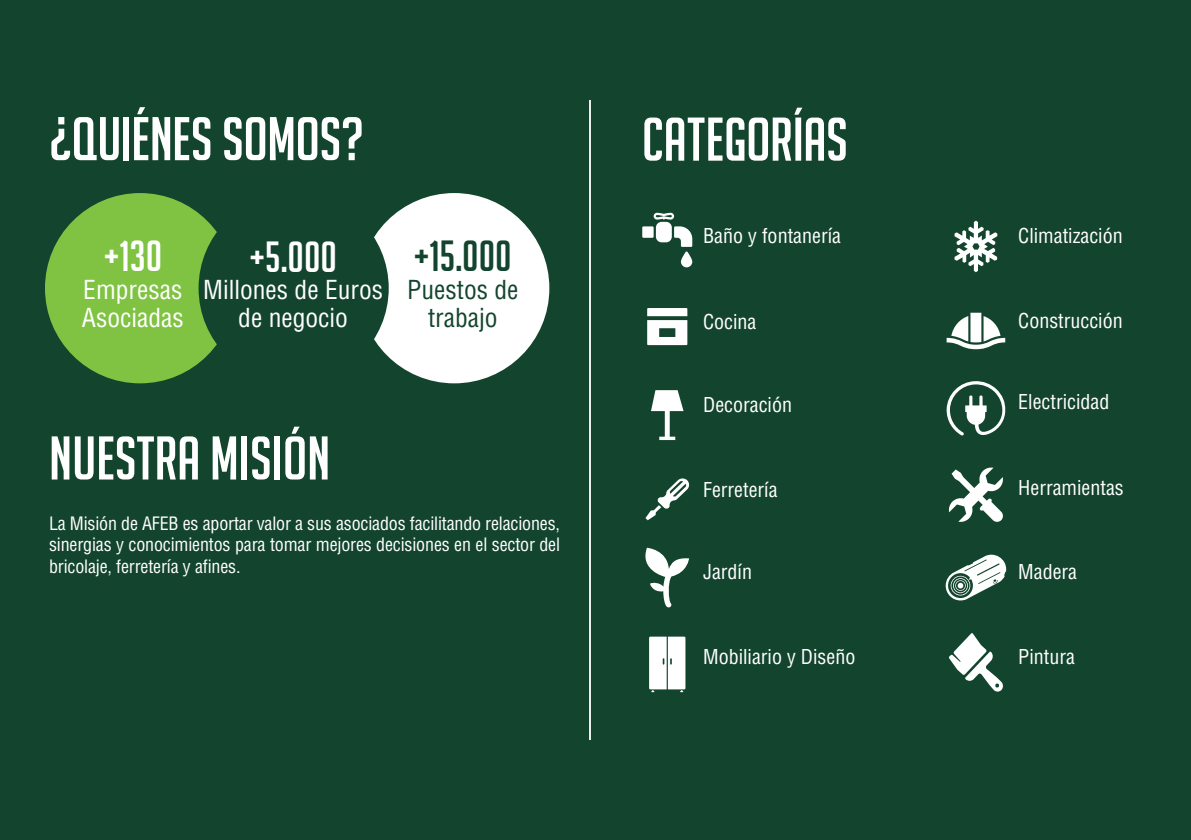
<style>
.page{position:relative;width:1191px;height:840px;background:#fff}
.page>*{position:absolute;margin:0;border:0;box-sizing:border-box;transform-origin:0 0}
.t1{font:60px "Big Noodle Titling";color:#fff}
.t2{font:42.6px "Big Noodle Titling";color:#fff}
.t3{font:42.6px "Big Noodle Titling";color:#13452e}
.t4{font:condensed 25.6px/27.6px "Helvetica";color:#fff}
.t5{font:condensed 25.6px/27.6px "Helvetica";color:#13452e;text-align:center}
.t6{font:condensed 20px "Helvetica";color:#fff}
.t7{font:condensed 18px/21.6px "Helvetica";letter-spacing:-.01em;color:#fff;text-align:justify}
</style>
<div class="page">
<div style="left:0;top:0;width:1191px;height:839px;background:#13452e"></div>
<div style="left:45px;top:193px;width:190px;height:190px;background:#80c342;border-radius:50%"></div>
<div style="left:359px;top:193px;width:190px;height:190px;background:#fff;border-radius:50%"></div>
<div style="left:198px;top:193px;width:191px;height:190px;background:#13452e;border-radius:50%"></div>
<div style="left:642px;top:226px;width:11px;height:12px;background:#fff"></div>
<div style="left:656px;top:222px;width:16px;height:20px;background:#fff;border-radius:6px"></div>
<svg style="left:674px;top:226px;width:18px;height:41px"></svg>
<svg style="left:653px;top:213px;width:21px;height:6px"></svg>
<svg style="left:647px;top:308px;width:40px;height:37px"></svg>
<svg style="left:651px;top:390px;width:32px;height:50px"></svg>
<svg style="left:645px;top:478px;width:44px;height:42px"></svg>
<svg style="left:645px;top:547px;width:44px;height:60px"></svg>
<svg style="left:649px;top:636px;width:36px;height:55px;background:#ebefed"></svg>
<svg style="left:954px;top:220px;width:43px;height:52px"></svg>
<svg style="left:946px;top:312px;width:59px;height:37px"></svg>
<svg style="left:946px;top:381px;width:59px;height:54px"></svg>
<svg style="left:948px;top:467px;width:55px;height:55px"></svg>
<svg style="left:945px;top:554px;width:61px;height:46px"></svg>
<svg style="left:948px;top:633px;width:55px;height:58px"></svg>
<hr style="left:589px;top:100px;width:2px;height:639px;background:#fff">
<h1 class="t1" style="left:49px;top:106px;width:316px">¿QUIÉNES SOMOS?</h1>
<h2 class="t2" style="left:103px;top:233px;width:60px">+130</h2>
<h3 class="t4" style="left:82px;top:275px;width:103px">Empresas<br>Asociadas</h3>
<h2 class="t2" style="left:249px;top:233px;width:89px">+5.000</h2>
<h3 class="t4" style="left:203px;top:276px;width:181px;text-align:center">Millones de Euros de negocio</h3>
<h2 class="t3" style="left:413px;top:233px;width:100px">+15.000</h2>
<h3 class="t5" style="left:407px;top:275px;width:113px">Puestos de trabajo</h3>
<h1 class="t1" style="left:49px;top:425px;width:283px">NUESTRA MISIÓN</h1>
<p class="t7" style="left:49px;top:512px;width:512px">La Misión de AFEB es aportar valor a sus asociados facilitando relaciones, sinergias y conocimientos para tomar mejores decisiones en el sector del bricolaje, ferretería y afines.</p>
<h1 class="t1" style="left:642px;top:107px;width:207px">CATEGORÍAS</h1>
<p class="t6" style="left:703px;top:223px;width:139px">Baño y fontanería</p>
<p class="t6" style="left:703px;top:309px;width:55px">Cocina</p>
<p class="t6" style="left:703px;top:392px;width:90px">Decoración</p>
<p class="t6" style="left:703px;top:477px;width:76px">Ferretería</p>
<p class="t6" style="left:703px;top:558px;width:50px">Jardín</p>
<p class="t6" style="left:703px;top:643px;width:154px">Mobiliario y Diseño</p>
<p class="t6" style="left:1018px;top:223px;width:106px">Climatización</p>
<p class="t6" style="left:1018px;top:308px;width:106px">Construcción</p>
<p class="t6" style="left:1018px;top:389px;width:93px">Electricidad</p>
<p class="t6" style="left:1018px;top:475px;width:107px">Herramientas</p>
<p class="t6" style="left:1018px;top:558px;width:60px">Madera</p>
<p class="t6" style="left:1018px;top:643px;width:58px">Pintura</p>
</div>
